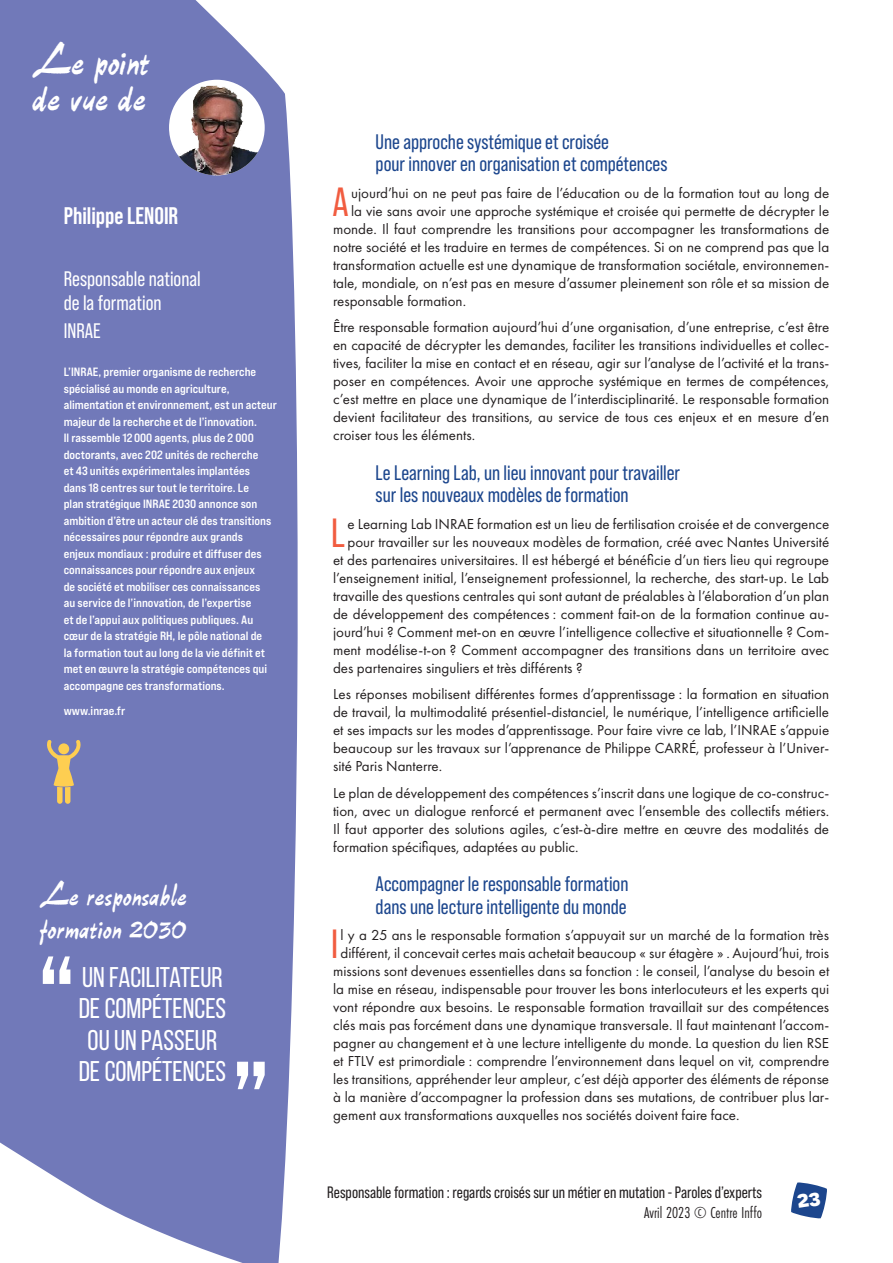
<style>
.page{position:relative;width:893px;height:1263px;background:#fff}
.page>*{position:absolute;margin:0;border:0;box-sizing:border-box;transform-origin:0 0}
.titre_1_synthese{font:43.5px/36px "P22 Slogan";color:#fff}
.texte_lettrine{font:40.65px "Bebas Neue Pro";color:#f15c40}
.question_entretien{font:33px/33px "P22 Slogan";color:#fff}
.zz_citation{font:28.5px/31.5px "Bebas Neue";color:#fff;text-align:center}
.entretien_nom{font:700 24px "Bebas Neue Pro";color:#fff}
.entretien_soustitre{font:21px/22.5px "Bebas Neue Pro";color:#1c468d}
.entretien_emploi{font:21px/24px "Bebas Neue Pro";color:#fff}
.entretien_organisme{font:21px "Bebas Neue Pro";color:#fff}
.t1{font:16.5px "Bebas Neue Pro";color:#231f20}
.t2{font:16.5px "Futura PT Cond";color:#231f20}
.texte_lettrine-2{font:15px "Futura PT";color:#231f20}
.texte_entretien{font:15px/18px "Futura PT";color:#231f20;text-align:justify}
.entretien_presentati{font:12px/16.5px "Bebas Neue Pro Exp Bd";color:#fff}
</style>
<div class="page">
<div style="left:0;top:0;width:298px;height:1263px;background:#7179b9"></div>
<img style="left:169px;top:80px;width:96px;height:95px;border-radius:48px">
<svg style="left:43px;top:956px;width:27px;height:28px"></svg>
<svg style="left:237px;top:1062px;width:28px;height:27px"></svg>
<svg style="left:45px;top:740px;width:37px;height:64px;background:#a49892"></svg>
<svg style="left:791px;top:1182px;width:36px;height:36px"></svg>
<p class="titre_1_synthese" style="left:33px;top:42px;width:119px">Le point de vue de</p>
<p class="entretien_nom" style="left:64px;top:202px;width:116px">Philippe LENOIR</p>
<p class="entretien_emploi" style="left:64px;top:267px;width:139px">Responsable national de la formation</p>
<p class="entretien_organisme" style="left:64px;top:319px;width:38px">INRAE</p>
<p class="entretien_presentati" style="left:64px;top:363px;width:215px">L’INRAE, premier organisme de recherche spécialisé au monde en agriculture, alimentation et environnement, est un acteur majeur de la recherche et de l’innovation.<br>Il rassemble 12000 agents, plus de 2 000 doctorants, avec 202 unités de recherche<br>et 43 unités expérimentales implantées<br>dans 18 centres sur tout le territoire. Le<br>plan stratégique INRAE 2030 annonce son ambition d’être un acteur clé des transitions nécessaires pour répondre aux grands enjeux mondiaux : produire et diffuser des connaissances pour répondre aux enjeux<br>de société et mobiliser ces connaissances<br>au service de l’innovation, de l’expertise<br>et de l’appui aux politiques publiques. Au cœur de la stratégie RH, le pôle national de<br>la formation tout au long de la vie définit et met en œuvre la stratégie compétences qui accompagne ces transformations.</p>
<p class="entretien_presentati" style="left:64px;top:702px;width:63px">www.inrae.fr</p>
<p class="question_entretien" style="left:40px;top:878px;width:149px">Le responsable formation 2030</p>
<p class="zz_citation" style="left:79px;top:961px;width:149px">UN FACILITATEUR<br>DE COMPÉTENCES<br>OU UN PASSEUR<br>DE COMPÉTENCES</p>
<p class="entretien_soustitre" style="left:376px;top:130px;width:293px">Une approche systémique et croisée<br>pour innover en organisation et compétences</p>
<p class="texte_lettrine" style="left:332px;top:179px;width:18px">A</p>
<p class="texte_lettrine-2" style="left:351px;top:184px;width:480px">ujourd’hui on ne peut pas faire de l’éducation ou de la formation tout au long de</p>
<p class="texte_lettrine-2" style="left:351px;top:202px;width:480px">la vie sans avoir une approche systémique et croisée qui permette de décrypter le</p>
<p class="texte_lettrine-2" style="left:333px;top:220px;width:498px">monde. Il faut comprendre les transitions pour accompagner les transformations de</p>
<p class="texte_lettrine-2" style="left:333px;top:238px;width:498px">notre société et les traduire en termes de compétences. Si on ne comprend pas que la</p>
<p class="texte_lettrine-2" style="left:333px;top:256px;width:498px">transformation actuelle est une dynamique de transformation sociétale, environnemen-</p>
<p class="texte_lettrine-2" style="left:333px;top:274px;width:498px">tale, mondiale, on n’est pas en mesure d’assumer pleinement son rôle et sa mission de</p>
<p class="texte_lettrine-2" style="left:333px;top:292px;width:134px">responsable formation.</p>
<p class="texte_entretien" style="left:333px;top:318px;width:498px">Être responsable formation aujourd’hui d’une organisation, d’une entreprise, c’est être en capacité de décrypter les demandes, faciliter les transitions individuelles et collec&shy;tives, faciliter la mise en contact et en réseau, agir sur l’analyse de l’activité et la trans&shy;poser en compétences. Avoir une approche systémique en termes de compétences, c’est mettre en place une dynamique de l’interdisciplinarité. Le responsable formation devient facilitateur des transitions, au service de tous ces enjeux et en mesure d’en croiser tous les éléments.</p>
<p class="entretien_soustitre" style="left:376px;top:461px;width:306px">Le Learning Lab, un lieu innovant pour travailler sur les nouveaux modèles de formation</p>
<p class="texte_lettrine" style="left:331px;top:510px;width:15px">L</p>
<p class="texte_lettrine-2" style="left:347px;top:515px;width:483px">e Learning Lab INRAE formation est un lieu de fertilisation croisée et de convergence</p>
<p class="texte_lettrine-2" style="left:347px;top:533px;width:483px">pour travailler sur les nouveaux modèles de formation, créé avec Nantes Université</p>
<p class="texte_lettrine-2" style="left:333px;top:551px;width:498px">et des partenaires universitaires. Il est hébergé et bénéficie d’un tiers lieu qui regroupe</p>
<p class="texte_lettrine-2" style="left:333px;top:569px;width:498px">l’enseignement initial, l’enseignement professionnel, la recherche, des start-up. Le Lab</p>
<p class="texte_lettrine-2" style="left:333px;top:587px;width:498px">travaille des questions centrales qui sont autant de préalables à l’élaboration d’un plan</p>
<p class="texte_lettrine-2" style="left:333px;top:605px;width:498px">de développement des compétences : comment fait-on de la formation continue au-</p>
<p class="texte_lettrine-2" style="left:333px;top:623px;width:498px">jourd’hui ? Comment met-on en œuvre l’intelligence collective et situationnelle ? Com-</p>
<p class="texte_lettrine-2" style="left:333px;top:641px;width:498px">ment modélise-t-on ? Comment accompagner des transitions dans un territoire avec</p>
<p class="texte_lettrine-2" style="left:333px;top:659px;width:251px">des partenaires singuliers et très différents ?</p>
<p class="texte_entretien" style="left:333px;top:685px;width:498px">Les réponses mobilisent différentes formes d’apprentissage : la formation en situation de travail, la multimodalité présentiel-distanciel, le numérique, l’intelligence artificielle et ses impacts sur les modes d’apprentissage. Pour faire vivre ce lab, l’INRAE s’appuie beaucoup sur les travaux sur l’apprenance de Philippe CARRÉ, professeur à l’Univer&shy;sité Paris Nanterre.</p>
<p class="texte_entretien" style="left:333px;top:784px;width:498px">Le plan de développement des compétences s’inscrit dans une logique de co-construc&shy;tion, avec un dialogue renforcé et permanent avec l’ensemble des collectifs métiers.<br>Il faut apporter des solutions agiles, c’est-à-dire mettre en œuvre des modalités de formation spécifiques, adaptées au public.</p>
<p class="entretien_soustitre" style="left:376px;top:872px;width:254px">Accompagner le responsable formation dans une lecture intelligente du monde</p>
<p class="texte_lettrine" style="left:331px;top:921px;width:9px">I</p>
<p class="texte_lettrine-2" style="left:341px;top:926px;width:490px">l y a 25 ans le responsable formation s’appuyait sur un marché de la formation très</p>
<p class="texte_lettrine-2" style="left:341px;top:944px;width:490px">différent, il concevait certes mais achetait beaucoup « sur étagère » . Aujourd’hui, trois</p>
<p class="texte_lettrine-2" style="left:333px;top:962px;width:498px">missions sont devenues essentielles dans sa fonction : le conseil, l’analyse du besoin et</p>
<p class="texte_lettrine-2" style="left:333px;top:980px;width:498px">la mise en réseau, indispensable pour trouver les bons interlocuteurs et les experts qui</p>
<p class="texte_lettrine-2" style="left:333px;top:998px;width:498px">vont répondre aux besoins. Le responsable formation travaillait sur des compétences</p>
<p class="texte_lettrine-2" style="left:333px;top:1016px;width:498px">clés mais pas forcément dans une dynamique transversale. Il faut maintenant l’accom-</p>
<p class="texte_lettrine-2" style="left:333px;top:1034px;width:498px">pagner au changement et à une lecture intelligente du monde. La question du lien RSE</p>
<p class="texte_lettrine-2" style="left:333px;top:1052px;width:498px">et FTLV est primordiale : comprendre l’environnement dans lequel on vit, comprendre</p>
<p class="texte_lettrine-2" style="left:333px;top:1070px;width:498px">les transitions, appréhender leur ampleur, c’est déjà apporter des éléments de réponse</p>
<p class="texte_lettrine-2" style="left:333px;top:1088px;width:498px">à la manière d’accompagner la profession dans ses mutations, de contribuer plus lar-</p>
<p class="texte_lettrine-2" style="left:333px;top:1106px;width:408px">gement aux transformations auxquelles nos sociétés doivent faire face.</p>
<p class="t1" style="left:327px;top:1183px;width:436px">Responsable formation : regards croisés sur un métier en mutation - Paroles d’experts</p>
<p class="t2" style="left:644px;top:1203px;width:120px">Avril 2023 © Centre Inffo</p>
</div>
